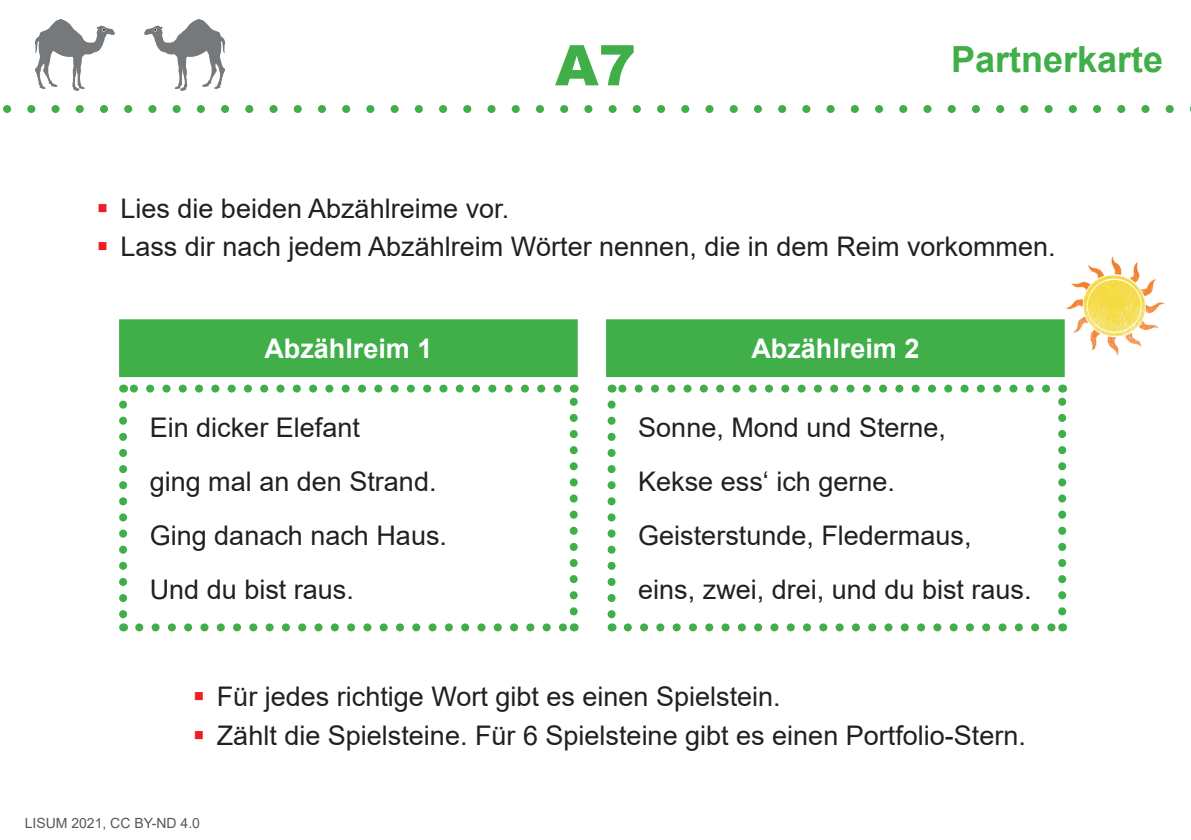
<style>
.page{position:relative;width:1191px;height:840px;background:#fff}
.page>*{position:absolute;margin:0;border:0;box-sizing:border-box;transform-origin:0 0}
.t1{font:900 56px "Arial";color:#40ae49}
.t2{font:700 36px "Arial";color:#40ae49}
.t3{font:27px/54px "Arial";color:#231f20}
.t4{font:700 27px "Arial";color:#fff}
.t5{font:14px "Arial";color:#57585a}
</style>
<div class="page">
<svg style="left:7px;top:105px;width:1184px;height:8px"></svg>
<img style="left:35px;top:20px;width:80px;height:71px">
<img style="left:144px;top:20px;width:80px;height:71px">
<svg style="left:139px;top:623px;width:426px;height:8px"></svg>
<svg style="left:131px;top:384px;width:426px;height:8px"></svg>
<svg style="left:119px;top:404px;width:8px;height:227px"></svg>
<svg style="left:570px;top:384px;width:8px;height:227px"></svg>
<div style="left:123px;top:323px;width:451px;height:50px;background:#40ae49"></div>
<div style="left:119px;top:319px;width:459px;height:58px;border:8px solid #40ae49"></div>
<div style="left:610px;top:323px;width:450px;height:50px;background:#40ae49"></div>
<div style="left:606px;top:319px;width:458px;height:58px;border:8px solid #40ae49"></div>
<svg style="left:627px;top:623px;width:427px;height:8px"></svg>
<svg style="left:619px;top:384px;width:427px;height:8px"></svg>
<svg style="left:607px;top:404px;width:8px;height:227px"></svg>
<svg style="left:1058px;top:384px;width:8px;height:227px"></svg>
<img style="left:1046px;top:256px;width:119px;height:112px">
<h1 class="t1" style="left:555px;top:25px;width:82px">A7</h1>
<h2 class="t2" style="left:951px;top:34px;width:214px">Partnerkarte</h2>
<p class="t3" style="left:120px;top:189px;width:936px;line-height:38px">Lies die beiden Abzählreime vor.<br>Lass dir nach jedem Abzählreim Wörter nennen, die in dem Reim vorkommen.</p>
<p class="t4" style="left:264px;top:329px;width:170px">Abzählreim 1</p>
<p class="t4" style="left:751px;top:329px;width:170px">Abzählreim 2</p>
<p class="t3" style="left:150px;top:400px;width:299px">Ein dicker Elefant<br>ging mal an den Strand.<br>Ging danach nach Haus.<br>Und du bist raus.</p>
<p class="t3" style="left:638px;top:400px;width:395px">Sonne, Mond und Sterne,<br>Kekse ess‘ ich gerne.<br>Geisterstunde, Fledermaus, eins, zwei, drei, und du bist raus.</p>
<p class="t3" style="left:217px;top:677px;width:810px;line-height:38px">Für jedes richtige Wort gibt es einen Spielstein.<br>Zählt die Spielsteine. Für 6 Spielsteine gibt es einen Portfolio-Stern.</p>
<p class="t5" style="left:25px;top:812px;width:177px">LISUM 2021, CC BY-ND 4.0</p>
</div>
